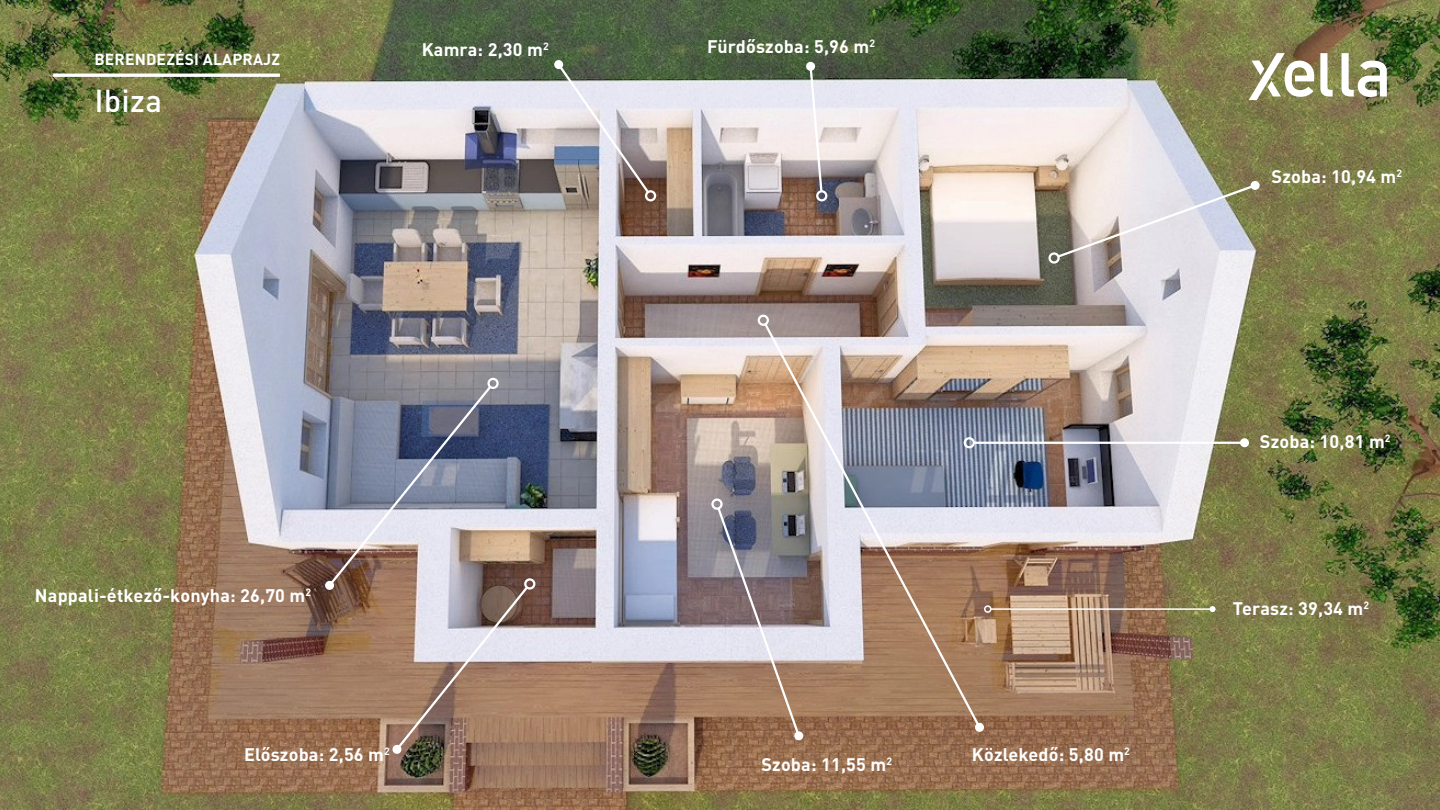
<style>
.page{position:relative;width:1440px;height:810px;background:#fff}
.page>*{position:absolute;margin:0;border:0;box-sizing:border-box;transform-origin:0 0}
.t1{font:500 31.5px "DIN Pro";letter-spacing:.01em;color:#fff}
.t2{font:700 18px "DIN Pro";letter-spacing:.01em;color:#fff}
.t3{font:700 15.75px "DIN Pro";letter-spacing:.01em;color:#fff}
</style>
<div class="page">
<img style="left:0;top:0;width:1440px;height:810px">
<svg style="left:1249px;top:53px;width:65px;height:47px"></svg>
<svg style="left:1320px;top:53px;width:13px;height:44px"></svg>
<svg style="left:1341px;top:53px;width:46px;height:44px"></svg>
<hr style="left:53px;top:74px;width:227px;height:3px;background:#fff">
<svg style="left:556px;top:61px;width:95px;height:134px;background:#afaeaf"></svg>
<div style="left:554px;top:60px;width:9px;height:9px;background:#fff;border-radius:50%"></div>
<div style="left:645px;top:190px;width:11px;height:11px;border:2px solid #fff;border-radius:50%"></div>
<svg style="left:808px;top:64px;width:16px;height:130px"></svg>
<div style="left:806px;top:62px;width:9px;height:9px;background:#fff;border-radius:50%"></div>
<div style="left:816px;top:190px;width:11px;height:11px;border:2px solid #fff;border-radius:50%"></div>
<svg style="left:1055px;top:183px;width:203px;height:76px;background:#ccc8c6"></svg>
<div style="left:1251px;top:181px;width:9px;height:9px;background:#fff;border-radius:50%"></div>
<div style="left:1048px;top:252px;width:12px;height:12px;border:2px solid #fff;border-radius:50%"></div>
<hr style="left:974px;top:442px;width:271px;height:2px;background:#fff">
<div style="left:1240px;top:438px;width:9px;height:9px;background:#fff;border-radius:50%"></div>
<hr style="left:991px;top:608px;width:222px;height:2px;background:#fff">
<svg style="left:1210px;top:606px;width:6px;height:6px"></svg>
<div style="left:984px;top:605px;width:8px;height:8px;border:2px solid #fff;border-radius:50%"></div>
<img style="left:762px;top:321px;width:221px;height:409px">
<div style="left:975px;top:723px;width:9px;height:9px;background:#fff;border-radius:50%"></div>
<div style="left:758px;top:315px;width:11px;height:11px;border:2px solid #fff;border-radius:50%"></div>
<div style="left:487px;top:378px;width:12px;height:11px;border:2px solid #fff;border-radius:50%"></div>
<img style="left:326px;top:384px;width:204px;height:369px">
<div style="left:392px;top:745px;width:9px;height:9px;background:#fff;border-radius:50%"></div>
<div style="left:524px;top:578px;width:11px;height:12px;border:2px solid #fff;border-radius:50%"></div>
<svg style="left:716px;top:506px;width:86px;height:233px;background:#978683"></svg>
<div style="left:794px;top:731px;width:9px;height:9px;background:#fff;border-radius:50%"></div>
<div style="left:711px;top:499px;width:12px;height:11px;border:2px solid #fff;border-radius:50%"></div>
<p class="t3" style="left:94px;top:49px;width:187px">BERENDEZÉSI ALAPRAJZ</p>
<p class="t1" style="left:94px;top:79px;width:69px">Ibiza</p>
<p class="t2" style="left:422px;top:38px;width:129px">Kamra: 2,30 m<sup>2</sup></p>
<p class="t2" style="left:35px;top:583px;width:278px">Nappali-étkező-konyha: 26,70 m<sup>2</sup></p>
<p class="t2" style="left:244px;top:742px;width:147px">Előszoba: 2,56 m<sup>2</sup></p>
<p class="t2" style="left:707px;top:34px;width:169px">Fürdőszoba: 5,96 m<sup>2</sup></p>
<p class="t2" style="left:761px;top:753px;width:132px">Szoba: 11,55 m<sup>2</sup></p>
<p class="t2" style="left:972px;top:742px;width:160px">Közlekedő: 5,80 m<sup>2</sup></p>
<p class="t2" style="left:1272px;top:165px;width:132px">Szoba: 10,94 m<sup>2</sup></p>
<p class="t2" style="left:1260px;top:429px;width:132px">Szoba: 10,81 m<sup>2</sup></p>
<p class="t2" style="left:1233px;top:596px;width:138px">Terasz: 39,34 m<sup>2</sup></p>
</div>
